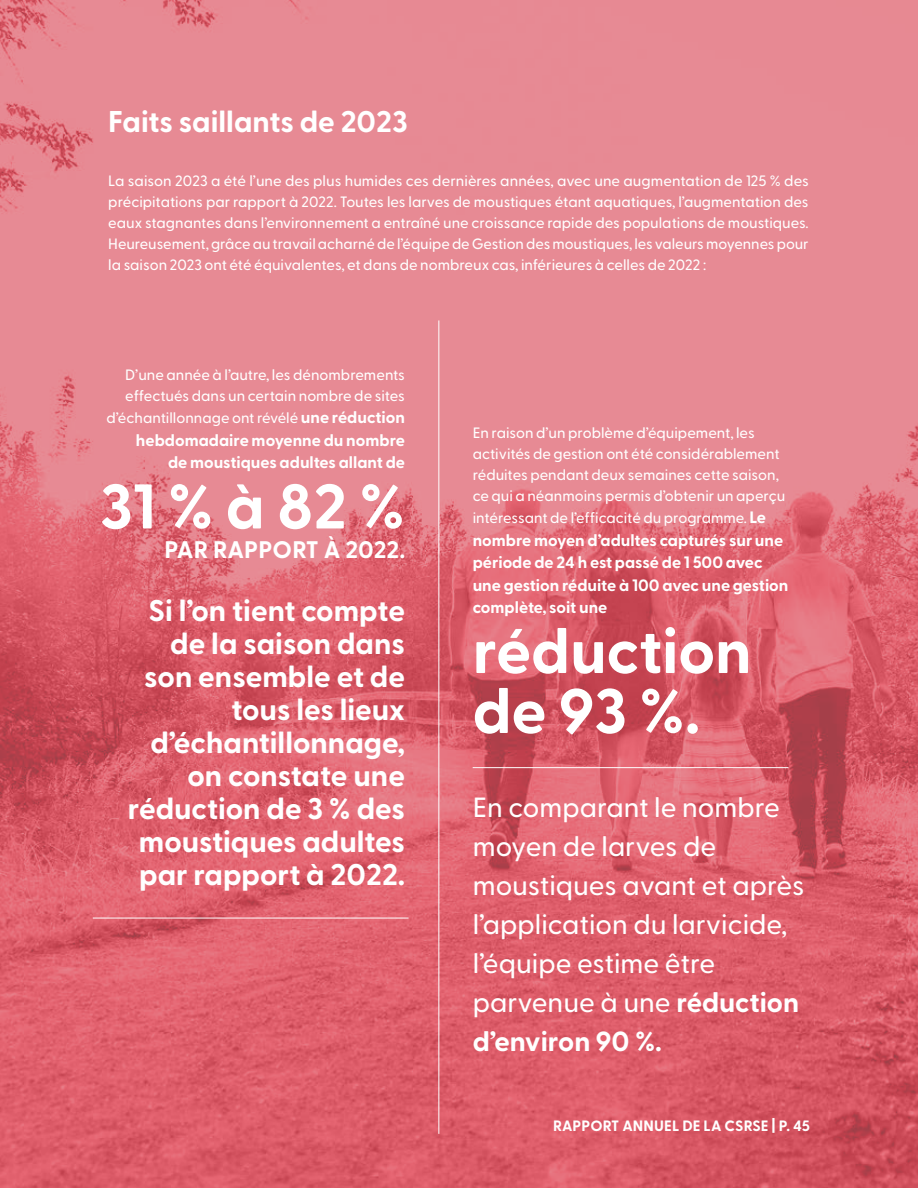
<style>
.page{position:relative;width:918px;height:1188px;background:#fff}
.page>*{position:absolute;margin:0;border:0;box-sizing:border-box;transform-origin:0 0}
.t1{font:700 63px/60px "Greycliff CF";color:#fff}
.t2{font:700 30px/33px "Greycliff CF";color:#fff;text-align:right}
.t3{font:500 27.75px/39px "Greycliff CF";color:#fff}
.t4{font:700 24px "Greycliff CF";color:#fff}
.t5{font:700 16.5px/22.5px "Greycliff CF";color:#fff;text-align:right}
.t6{font:500 15px/21px "Greycliff CF";color:#fff}
.t7{font:700 15px "Greycliff CF";letter-spacing:.01em;color:#fff}
.s1{font-weight:700;font-size:16.5px}
.s2{font-weight:700}
</style>
<div class="page">
<img style="left:0;top:0;width:918px;height:1032px">
<img style="left:0;top:1032px;width:918px;height:156px">
<hr style="left:93px;top:918px;width:316px;height:1px;background:#fff">
<hr style="left:473px;top:767px;width:315px;height:1px;background:#fff">
<hr style="left:438px;top:320px;width:1px;height:814px;background:#fff">
<h2 class="t2" style="left:108px;top:103px;width:301px">Faits saillants de 2023</h2>
<p class="t6" style="left:108px;top:169px;width:702px;text-align:justify">La saison 2023 a été l’une des plus humides ces dernières années, avec une augmentation de 125 % des précipitations par rapport à 2022. Toutes les larves de moustiques étant aquatiques, l’augmentation des eaux stagnantes dans l’environnement a entraîné une croissance rapide des populations de moustiques.<br>Heureusement, grâce au travail acharné de l’équipe de Gestion des moustiques, les valeurs moyennes pour la saison 2023 ont été équivalentes, et dans de nombreux cas, inférieures à celles de 2022 :</p>
<p class="t6" style="left:125px;top:363px;width:281px">D’une année à l’autre, les dénombrements effectués dans un certain nombre de sites</p>
<p class="t6" style="left:107px;top:407px;width:300px">d’échantillonnage ont révélé <span class="s1">une réduction</span></p>
<p class="t5" style="left:136px;top:428px;width:271px">hebdomadaire moyenne du nombre de moustiques adultes allant de</p>
<h1 class="t1" style="left:100px;top:473px;width:307px">31 % à 82 %</h1>
<h3 class="t4" style="left:164px;top:532px;width:242px">PAR RAPPORT À 2022.</h3>
<h2 class="t2" style="left:128px;top:593px;width:279px">Si l’on tient compte de la saison dans son ensemble et de tous les lieux d’échantillonnage, on constate une réduction de 3 % des moustiques adultes par rapport à 2022.</h2>
<p class="t6" style="left:473px;top:421px;width:314px">En raison d’un problème d’équipement, les activités de gestion ont été considérablement réduites pendant deux semaines cette saison, ce qui a néanmoins permis d’obtenir un aperçu</p>
<p class="t6" style="left:473px;top:506px;width:295px">intéressant de l’efficacité du programme. <span class="s1">Le</span></p>
<p class="t5" style="left:473px;top:528px;width:317px;text-align:left">nombre moyen d’adultes capturés sur une période de 24 h est passé de 1 500 avec une gestion réduite à 100 avec une gestion complète, soit une</p>
<h1 class="t1" style="left:473px;top:618px;width:280px">réduction de 93 %.</h1>
<h3 class="t3" style="left:473px;top:786px;width:333px">En comparant le nombre moyen de larves de moustiques avant et après l’application du larvicide, l’équipe estime être parvenue à une <span class="s2">réduction d’environ 90 %.</span></h3>
<p class="t7" style="left:553px;top:1115px;width:258px">RAPPORT ANNUEL DE LA CSRSE | P. 45</p>
</div>
